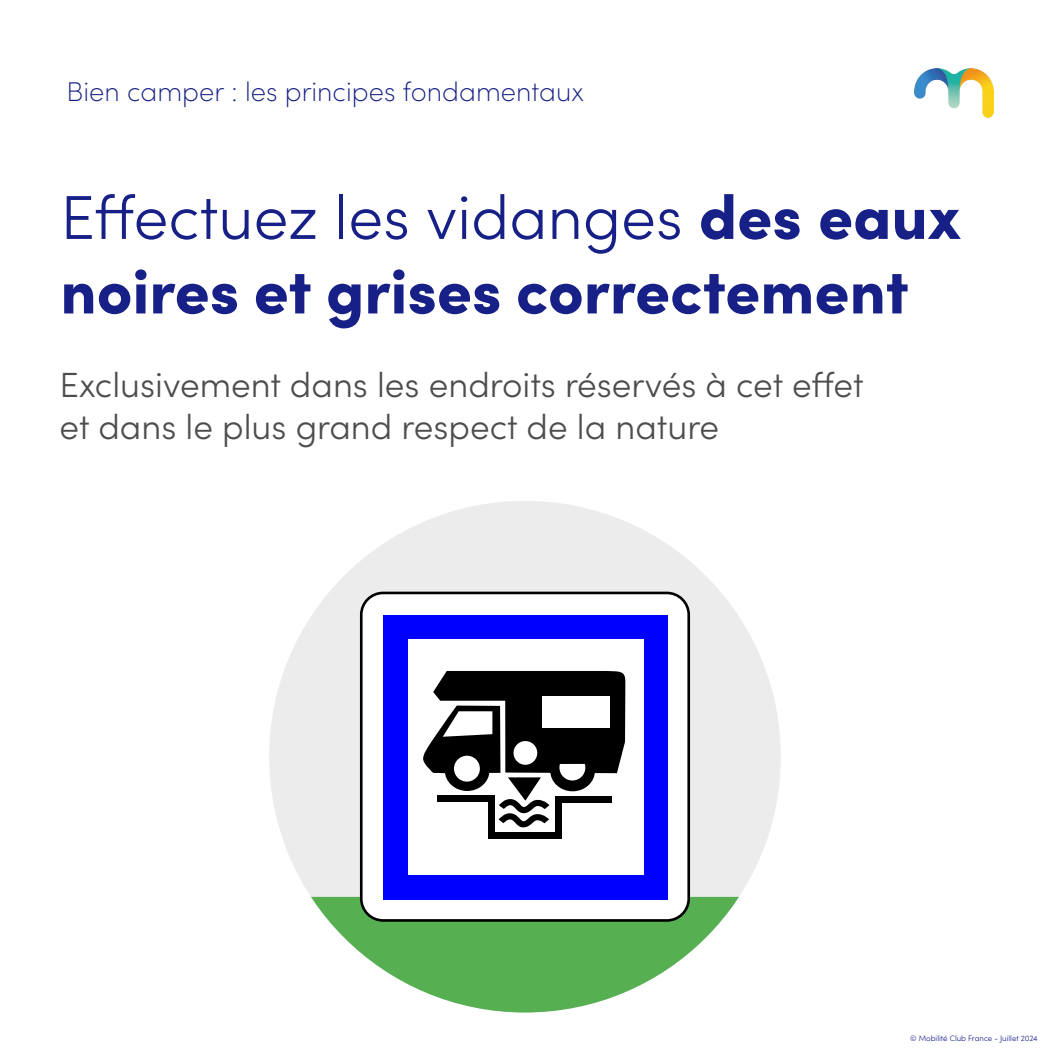
<style>
.page{position:relative;width:1050px;height:1050px;background:#fff}
.page>*{position:absolute;margin:0;border:0;box-sizing:border-box;transform-origin:0 0}
.t1{font:62.12px/74.5px "Sofia Pro";color:#172087}
.t2{font:35px/42px "Sofia Pro";color:#4d4d4d}
.t3{font:27.12px "Sofia Pro";color:#172084}
.t4{font:7.88px "Sofia Pro";color:#172087}
</style>
<div class="page">
<img style="left:914px;top:68px;width:80px;height:49px">
<div style="left:269px;top:501px;width:512px;height:512px;background:#ececec;border-radius:50%"></div>
<svg style="left:311px;top:897px;width:428px;height:116px;fill:#56b052"></svg>
<div style="left:361px;top:593px;width:328px;height:327px;background:#fff;border-radius:22px"></div>
<div style="left:360px;top:592px;width:330px;height:330px;border:3px solid #000;border-radius:22px"></div>
<div style="left:383px;top:615px;width:285px;height:285px;background:#00f"></div>
<div style="left:408px;top:639px;width:236px;height:236px;background:#fff"></div>
<div style="left:489px;top:832px;width:73px;height:7px;background:#000"></div>
<div style="left:489px;top:796px;width:6px;height:43px;background:#000"></div>
<div style="left:555px;top:796px;width:7px;height:42px;background:#000"></div>
<svg style="left:423px;top:671px;width:202px;height:158px"></svg>
<p class="t3" style="left:67px;top:72px;width:519px">Bien camper : les principes fondamentaux</p>
<h1 class="t1" style="left:60px;top:177px;width:902px">Effectuez les vidanges des eaux noires et grises correctement</h1>
<p class="t2" style="left:60px;top:362px;width:805px">Exclusivement dans les endroits réservés à cet effet et dans le plus grand respect de la nature</p>
<p class="t4" style="left:910px;top:1032px;width:129px">© Mobilité Club France - Juillet 2024</p>
</div>
